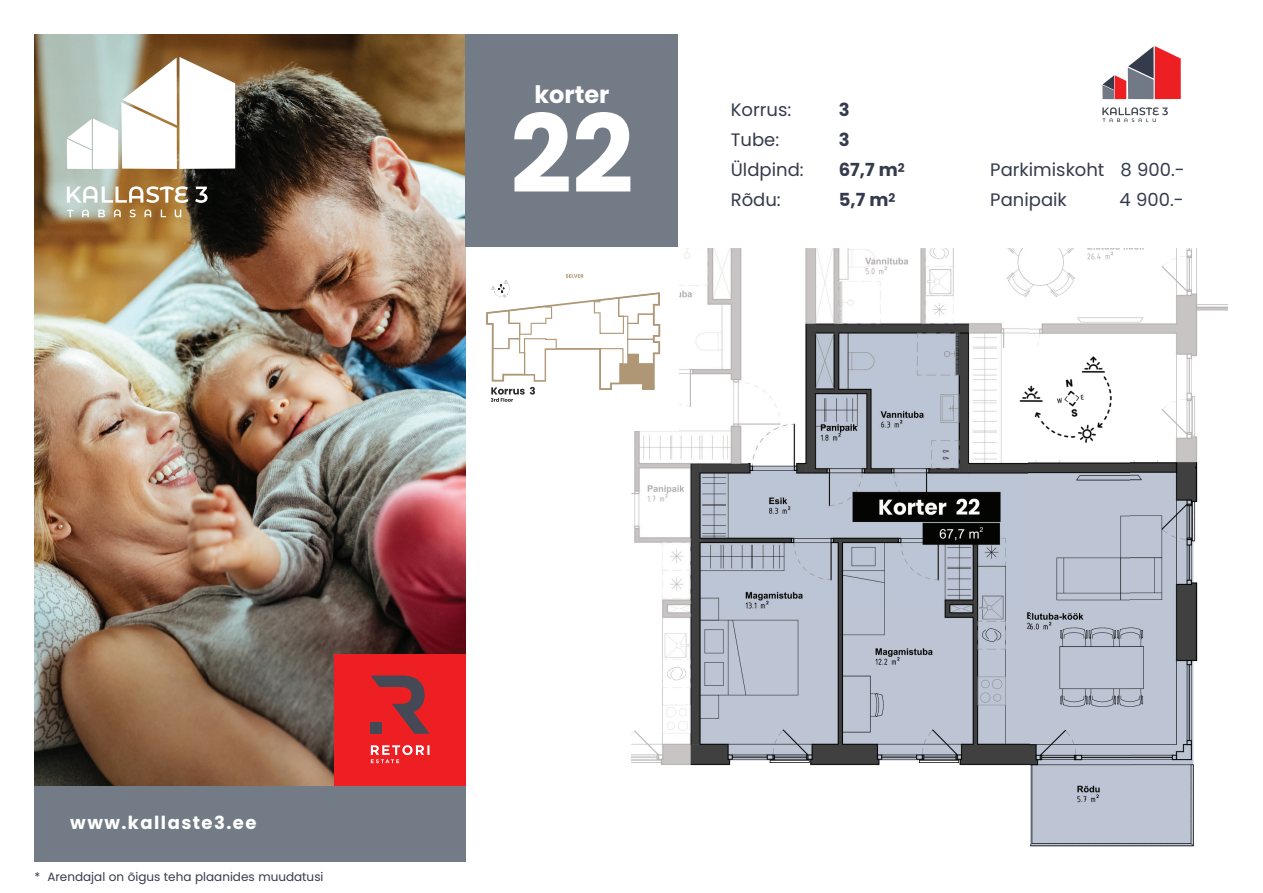
<style>
.page{position:relative;width:1263px;height:893px;background:#fff}
.page>*{position:absolute;margin:0;border:0;box-sizing:border-box;transform-origin:0 0}
.t1{font:700 108px "Poppins";color:#fff}
.t2{font:700 24px "Poppins";color:#fff}
.t3{font:18px/30px "Poppins";color:#343b4c}
.t4{font:700 18px "Poppins";letter-spacing:.08em;color:#fff}
.t5{font:700 18px "Poppins";color:#343b4c}
.t6{font:12px "Poppins";color:#343b4c}
</style>
<div class="page">
<div style="left:34px;top:736px;width:432px;height:126px;background:#737b86"></div>
<img style="left:34px;top:34px;width:432px;height:751px">
<svg style="left:67px;top:57px;width:168px;height:112px"></svg>
<svg style="left:67px;top:209px;width:114px;height:8px"></svg>
<svg style="left:67px;top:186px;width:141px;height:17px"></svg>
<div style="left:334px;top:654px;width:132px;height:131px;background:#ee1f23"></div>
<svg style="left:371px;top:675px;width:59px;height:59px"></svg>
<div style="left:371px;top:722px;width:11px;height:12px;background:#444955"></div>
<svg style="left:371px;top:745px;width:58px;height:18px"></svg>
<svg style="left:1102px;top:46px;width:79px;height:53px"></svg>
<svg style="left:1102px;top:107px;width:66px;height:15px"></svg>
<img style="left:631px;top:248px;width:398px;height:518px">
<img style="left:1029px;top:248px;width:199px;height:103px">
<img style="left:1129px;top:351px;width:69px;height:496px">
<img style="left:1029px;top:460px;width:100px;height:387px">
<div style="left:467px;top:247px;width:211px;height:184px;background:#fff"></div>
<div style="left:466px;top:34px;width:212px;height:213px;background:#737b86"></div>
<img style="left:1002px;top:349px;width:159px;height:111px">
<svg style="left:486px;top:274px;width:174px;height:128px"></svg>
<h2 class="t2" style="left:534px;top:80px;width:77px">korter</h2>
<h1 class="t1" style="left:510px;top:92px;width:125px">22</h1>
<p class="t3" style="left:731px;top:95px;width:62px">Korrus:</p>
<p class="t5" style="left:839px;top:100px;width:12px">3</p>
<p class="t3" style="left:731px;top:125px;width:50px">Tube:</p>
<p class="t5" style="left:839px;top:130px;width:12px">3</p>
<p class="t3" style="left:731px;top:155px;width:74px">Üldpind:</p>
<p class="t5" style="left:839px;top:160px;width:68px">67,7 m<sup>2</sup></p>
<p class="t3" style="left:731px;top:185px;width:51px">Rõdu:</p>
<p class="t5" style="left:839px;top:190px;width:58px">5,7 m<sup>2</sup></p>
<p class="t3" style="left:990px;top:155px;width:196px">Parkimiskoht 8 900.-<br>Panipaik</p>
<p class="t3" style="left:1119px;top:185px;width:66px">4 900.-</p>
<p class="t4" style="left:70px;top:812px;width:188px">www.kallaste3.ee</p>
<p class="t6" style="left:34px;top:870px;width:291px">* Arendajal on õigus teha plaanides muudatusi</p>
</div>
